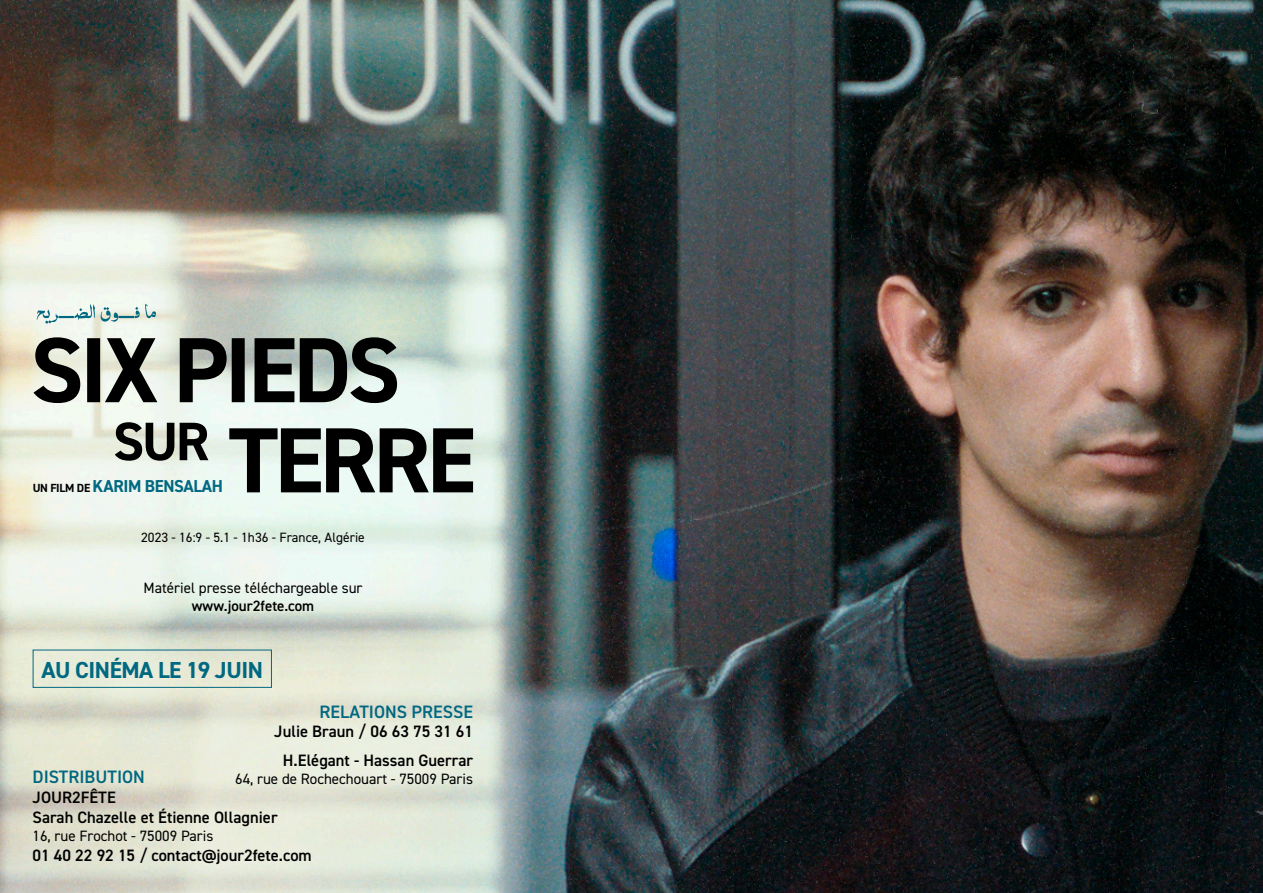
<style>
.page{position:relative;width:1263px;height:893px;background:#fff}
.page>*{position:absolute;margin:0;border:0;box-sizing:border-box;transform-origin:0 0}
.t1{font:700 23.25px "DIN2014";letter-spacing:-.02em;color:#006880}
.t2{font:600 18px "DIN2014";color:#006880}
.t3{font:700 17.25px "DIN2014";letter-spacing:-.02em;color:#006880}
.t4{font:600 16.5px/28.3px "DIN2014";color:#000;text-align:center}
.t5{font:15px "DIN2014";color:#000}
.t6{font:600 15px "DIN2014";color:#000}
.t7{font:13.5px "DIN2014";color:#000}
.s1{font-size:11.85px;color:#000}
</style>
<div class="page">
<img style="left:0;top:0;width:1263px;height:893px">
<div style="left:33px;top:649px;width:239px;height:39px;border:1px solid #006880"></div>
<svg style="left:115px;top:422px;width:93px;height:39px;background:#70736d"></svg>
<svg style="left:101px;top:304px;width:55px;height:18px"></svg>
<svg style="left:37px;top:304px;width:58px;height:20px"></svg>
<svg style="left:229px;top:428px;width:244px;height:64px;background:#686e6b"></svg>
<svg style="left:34px;top:337px;width:363px;height:66px;background:#6e726e"></svg>
<p class="t3" style="left:33px;top:475px;width:192px"><span class="s1">UN FILM DE</span> KARIM BENSALAH</p>
<p class="t7" style="left:141px;top:529px;width:225px">2023 - 16:9 - 5.1 - 1h36 - France, Algérie</p>
<p class="t5" style="left:143px;top:578px;width:221px">Matériel presse téléchargeable sur</p>
<p class="t6" style="left:192px;top:595px;width:124px">www.jour2fete.com</p>
<h1 class="t1" style="left:42px;top:654px;width:223px">AU CINÉMA LE 19 JUIN</h1>
<p class="t2" style="left:319px;top:699px;width:155px">RELATIONS PRESSE</p>
<p class="t4" style="left:274px;top:717px;width:200px">Julie Braun / 06 63 75 31 61<br>H.Elégant - Hassan Guerrar</p>
<p class="t2" style="left:33px;top:765px;width:114px">DISTRIBUTION</p>
<p class="t5" style="left:235px;top:769px;width:239px">64, rue de Rochechouart - 75009 Paris</p>
<p class="t4" style="left:33px;top:787px;width:247px;line-height:19.8px;text-align:left">JOUR2FÊTE<br>Sarah Chazelle et Étienne Ollagnier</p>
<p class="t5" style="left:33px;top:826px;width:182px">16, rue Frochot - 75009 Paris</p>
<p class="t4" style="left:33px;top:840px;width:281px">01 40 22 92 15 / contact@jour2fete.com</p>
</div>
